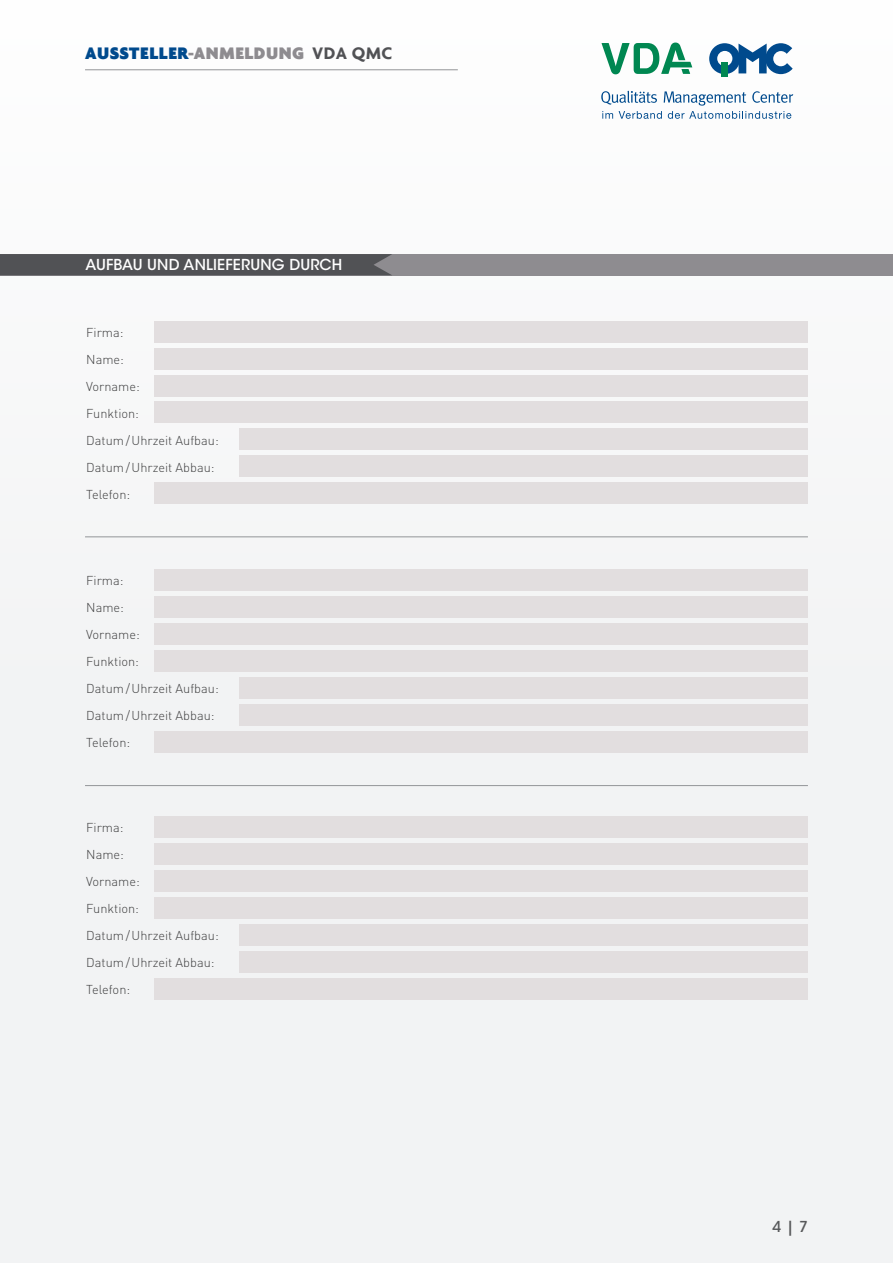
<style>
.page{position:relative;width:893px;height:1263px;background:#f2f3f4}
.page>*{position:absolute;margin:0;border:0;box-sizing:border-box;transform-origin:0 0}
.t1{font:900 18px "Agenda";letter-spacing:.025em;color:#004a8d}
.t2{font:500 15px "ITC Avant Garde Std";letter-spacing:.01em;color:#fff}
.t3{font:500 15px "ITC Avant Garde Std";color:#57585a}
.t4{font:300 12.75px/27px "DIN Pro";color:#3e3e3f}
.s1{color:#8e8c90}
.s2{font-weight:700;color:#515255}
</style>
<div class="page">
<hr style="left:85px;top:69px;width:373px;height:1px;background:#939598">
<svg style="left:601px;top:41px;width:91px;height:35px"></svg>
<div style="left:721px;top:62px;width:7px;height:15px;background:#008751"></div>
<svg style="left:709px;top:43px;width:84px;height:31px"></svg>
<svg style="left:601px;top:91px;width:192px;height:28px"></svg>
<div style="left:0;top:254px;width:893px;height:21px;background:#8e8c90"></div>
<div style="left:0;top:254px;width:392px;height:21px;background:#515255"></div>
<div style="left:154px;top:321px;width:654px;height:21px;background:#e2dedf"></div>
<div style="left:154px;top:375px;width:654px;height:21px;background:#e2dedf"></div>
<div style="left:154px;top:348px;width:654px;height:21px;background:#e2dedf"></div>
<div style="left:154px;top:402px;width:654px;height:21px;background:#e2dedf"></div>
<div style="left:154px;top:483px;width:654px;height:21px;background:#e2dedf"></div>
<div style="left:239px;top:429px;width:569px;height:21px;background:#e2dedf"></div>
<div style="left:239px;top:456px;width:569px;height:21px;background:#e2dedf"></div>
<div style="left:154px;top:570px;width:654px;height:21px;background:#e2dedf"></div>
<div style="left:154px;top:624px;width:654px;height:21px;background:#e2dedf"></div>
<div style="left:154px;top:597px;width:654px;height:21px;background:#e2dedf"></div>
<div style="left:154px;top:651px;width:654px;height:21px;background:#e2dedf"></div>
<div style="left:154px;top:731px;width:654px;height:22px;background:#e2dedf"></div>
<div style="left:239px;top:677px;width:569px;height:22px;background:#e2dedf"></div>
<div style="left:239px;top:704px;width:569px;height:22px;background:#e2dedf"></div>
<div style="left:154px;top:816px;width:654px;height:22px;background:#e2dedf"></div>
<div style="left:154px;top:870px;width:654px;height:21px;background:#e2dedf"></div>
<div style="left:154px;top:843px;width:654px;height:22px;background:#e2dedf"></div>
<div style="left:154px;top:897px;width:654px;height:21px;background:#e2dedf"></div>
<div style="left:154px;top:978px;width:654px;height:21px;background:#e2dedf"></div>
<div style="left:239px;top:924px;width:569px;height:21px;background:#e2dedf"></div>
<div style="left:239px;top:951px;width:569px;height:21px;background:#e2dedf"></div>
<hr style="left:85px;top:536px;width:723px;height:1px;background:#939598">
<hr style="left:85px;top:785px;width:723px;height:1px;background:#939598">
<h1 class="t1" style="left:85px;top:43px;width:309px">AUSSTELLER<span class="s1">-ANMELDUNG</span> <span class="s2">VDA QMC</span></h1>
<p class="t2" style="left:86px;top:255px;width:258px">AUFBAU UND ANLIEFERUNG DURCH</p>
<p class="t4" style="left:86px;top:319px;width:134px">Firma:<br>Name:<br>Vorname:<br>Funktion:<br>Datum/Uhrzeit Aufbau:<br>Datum/Uhrzeit Abbau:<br>Telefon:</p>
<p class="t4" style="left:86px;top:566px;width:134px">Firma:<br>Name:<br>Vorname:<br>Funktion:<br>Datum/Uhrzeit Aufbau:<br>Datum/Uhrzeit Abbau:<br>Telefon:</p>
<p class="t4" style="left:86px;top:813px;width:134px">Firma:<br>Name:<br>Vorname:<br>Funktion:<br>Datum/Uhrzeit Aufbau:<br>Datum/Uhrzeit Abbau:<br>Telefon:</p>
<p class="t3" style="left:772px;top:1217px;width:37px">4 | 7</p>
</div>
